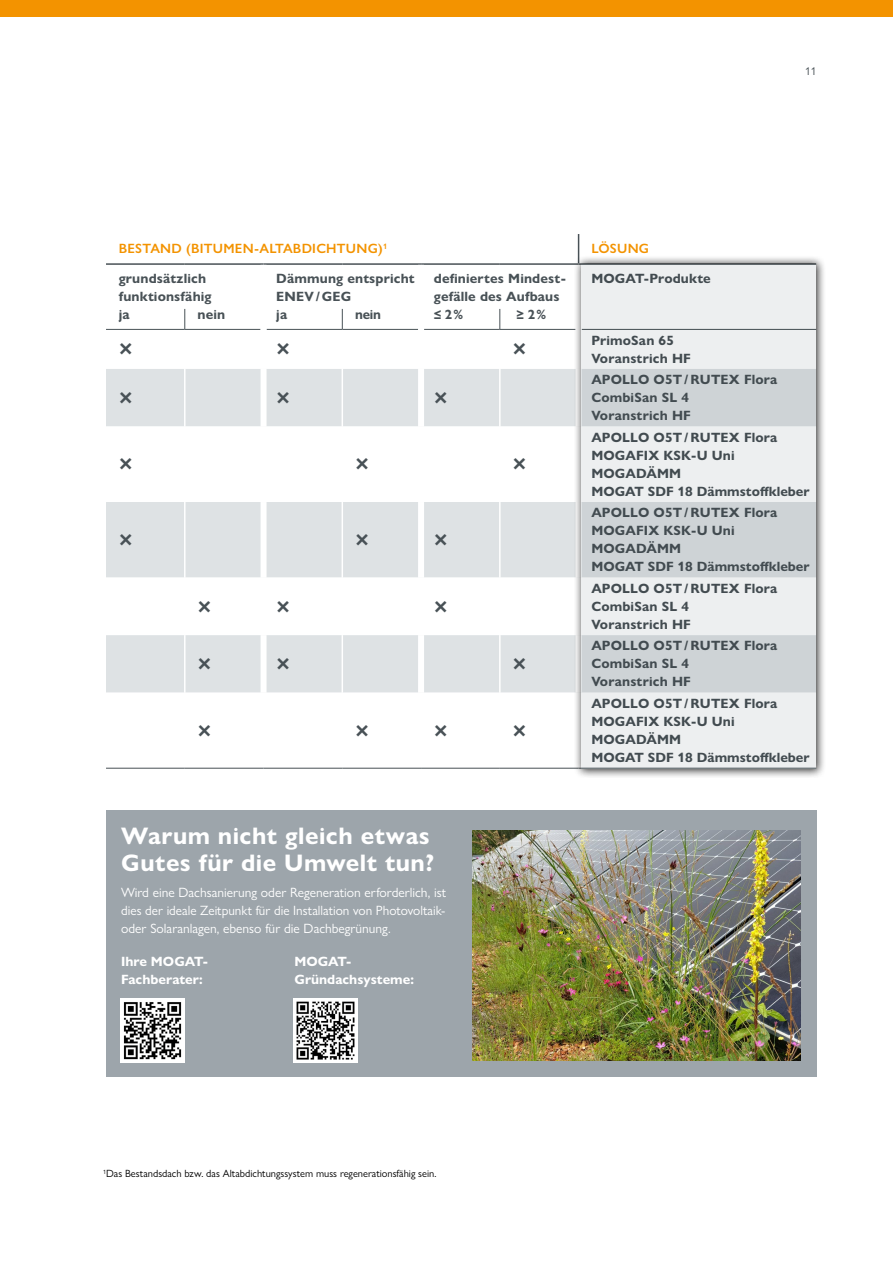
<style>
.page{position:relative;width:893px;height:1263px;background:#fff}
.page>*{position:absolute;margin:0;border:0;box-sizing:border-box;transform-origin:0 0}
.t1{font:700 24px/27px "Gill Sans Nova";letter-spacing:.02em;color:#fff}
.t2{font:600 24px "Gill Sans Nova";color:#485156}
.t3{font:700 13.5px/18px "Gill Sans Nova";letter-spacing:.01em;color:#485156}
.t4{font:13.5px/18px "Gill Sans Nova";color:#fff;text-align:justify}
.t5{font:700 13.5px/18px "Gill Sans Nova";color:#fff}
.t6{font:600 13.5px "Gill Sans Nova";letter-spacing:.02em;color:#f39300}
.t7{font:11.25px "Gill Sans Nova";color:#485156}
.t8{font:10.5px "Gill Sans Nova";color:#000}
</style>
<div class="page">
<div style="left:0;top:0;width:893px;height:17px;background:#f39300"></div>
<svg style="left:106px;top:234px;width:474px;height:95px"></svg>
<div style="left:106px;top:369px;width:468px;height:57px;background:#dee2e4"></div>
<svg style="left:106px;top:502px;width:468px;height:266px"></svg>
<div style="left:261px;top:369px;width:6px;height:57px;background:#fff"></div>
<div style="left:418px;top:369px;width:6px;height:57px;background:#fff"></div>
<div style="left:261px;top:502px;width:6px;height:75px;background:#fff"></div>
<div style="left:418px;top:502px;width:6px;height:75px;background:#fff"></div>
<div style="left:261px;top:577px;width:6px;height:58px;background:#fff"></div>
<div style="left:418px;top:577px;width:6px;height:58px;background:#fff"></div>
<div style="left:261px;top:635px;width:6px;height:58px;background:#fff"></div>
<div style="left:418px;top:635px;width:6px;height:58px;background:#fff"></div>
<div style="left:261px;top:693px;width:6px;height:75px;background:#fff"></div>
<div style="left:418px;top:693px;width:6px;height:75px;background:#fff"></div>
<svg style="left:184px;top:309px;width:1px;height:20px"></svg>
<hr style="left:106px;top:263px;width:79px;height:2px;background:#485156">
<hr style="left:185px;top:263px;width:79px;height:2px;background:#485156">
<hr style="left:264px;top:263px;width:78px;height:2px;background:#485156">
<hr style="left:342px;top:263px;width:79px;height:2px;background:#485156">
<hr style="left:421px;top:263px;width:79px;height:2px;background:#485156">
<hr style="left:500px;top:263px;width:79px;height:2px;background:#485156">
<svg style="left:342px;top:309px;width:1px;height:20px"></svg>
<svg style="left:499px;top:309px;width:1px;height:20px"></svg>
<svg style="left:578px;top:234px;width:1px;height:21px"></svg>
<hr style="left:184px;top:369px;width:2px;height:57px;background:#fff">
<hr style="left:184px;top:502px;width:2px;height:75px;background:#fff">
<hr style="left:184px;top:577px;width:2px;height:58px;background:#fff">
<hr style="left:184px;top:635px;width:2px;height:58px;background:#fff">
<hr style="left:184px;top:693px;width:2px;height:75px;background:#fff">
<hr style="left:342px;top:369px;width:1px;height:57px;background:#fff">
<hr style="left:342px;top:502px;width:1px;height:75px;background:#fff">
<hr style="left:342px;top:577px;width:1px;height:58px;background:#fff">
<hr style="left:342px;top:635px;width:1px;height:58px;background:#fff">
<hr style="left:342px;top:693px;width:1px;height:75px;background:#fff">
<hr style="left:499px;top:369px;width:2px;height:57px;background:#fff">
<hr style="left:499px;top:502px;width:2px;height:75px;background:#fff">
<hr style="left:499px;top:577px;width:2px;height:58px;background:#fff">
<hr style="left:499px;top:635px;width:2px;height:58px;background:#fff">
<hr style="left:499px;top:693px;width:2px;height:75px;background:#fff">
<hr style="left:106px;top:329px;width:79px;height:1px;background:#485156">
<hr style="left:185px;top:329px;width:76px;height:1px;background:#485156">
<hr style="left:267px;top:329px;width:75px;height:1px;background:#485156">
<hr style="left:342px;top:329px;width:76px;height:1px;background:#485156">
<hr style="left:424px;top:329px;width:76px;height:1px;background:#485156">
<hr style="left:500px;top:329px;width:76px;height:1px;background:#485156">
<div style="left:261px;top:265px;width:6px;height:44px;background:#fff"></div>
<div style="left:418px;top:265px;width:6px;height:44px;background:#fff"></div>
<div style="left:261px;top:309px;width:6px;height:20px;background:#fff"></div>
<div style="left:418px;top:309px;width:6px;height:20px;background:#fff"></div>
<hr style="left:106px;top:768px;width:79px;height:1px;background:#485156">
<hr style="left:185px;top:768px;width:79px;height:1px;background:#485156">
<hr style="left:264px;top:768px;width:78px;height:1px;background:#485156">
<hr style="left:342px;top:768px;width:79px;height:1px;background:#485156">
<hr style="left:421px;top:768px;width:79px;height:1px;background:#485156">
<hr style="left:500px;top:768px;width:79px;height:1px;background:#485156">
<div style="left:106px;top:810px;width:710px;height:266px;background:#9da5ab"></div>
<img style="left:472px;top:830px;width:328px;height:230px">
<img style="left:293px;top:998px;width:64px;height:64px">
<img style="left:121px;top:998px;width:64px;height:64px">
<div style="left:574px;top:255px;width:252px;height:523px;background:#000;opacity:.79"></div>
<svg style="left:582px;top:264px;width:234px;height:504px;background:#e0e3e5"></svg>
<p class="t7" style="left:805px;top:64px;width:13px">11</p>
<p class="t6" style="left:119px;top:240px;width:270px">BESTAND (BITUMEN-ALTABDICHTUNG)<sup>1</sup></p>
<p class="t6" style="left:591px;top:240px;width:59px">LÖSUNG</p>
<p class="t3" style="left:119px;top:270px;width:94px">grundsätzlich funktionsfähig</p>
<p class="t3" style="left:276px;top:270px;width:140px">Dämmung entspricht<br>ENEV/GEG</p>
<p class="t3" style="left:434px;top:270px;width:134px">definiertes Mindest&shy;gefälle des Aufbaus</p>
<p class="t3" style="left:591px;top:270px;width:121px">MOGAT-Produkte</p>
<p class="t3" style="left:119px;top:305px;width:12px">ja</p>
<p class="t3" style="left:198px;top:305px;width:29px">nein</p>
<p class="t3" style="left:276px;top:305px;width:12px">ja</p>
<p class="t3" style="left:355px;top:305px;width:27px">nein</p>
<p class="t3" style="left:434px;top:305px;width:31px">≤ 2%</p>
<p class="t3" style="left:517px;top:305px;width:31px">≥ 2%</p>
<h1 class="t2" style="left:119px;top:334px;width:16px">×</h1>
<h1 class="t2" style="left:276px;top:334px;width:16px">×</h1>
<h1 class="t2" style="left:513px;top:334px;width:16px">×</h1>
<p class="t3" style="left:591px;top:331px;width:101px">PrimoSan 65<br>Voranstrich HF</p>
<h1 class="t2" style="left:119px;top:383px;width:16px">×</h1>
<h1 class="t2" style="left:276px;top:383px;width:16px">×</h1>
<h1 class="t2" style="left:434px;top:383px;width:16px">×</h1>
<p class="t3" style="left:591px;top:370px;width:187px">APOLLO O5T/RUTEX Flora<br>CombiSan SL 4<br>Voranstrich HF</p>
<h1 class="t2" style="left:119px;top:449px;width:16px">×</h1>
<h1 class="t2" style="left:355px;top:449px;width:16px">×</h1>
<h1 class="t2" style="left:513px;top:449px;width:16px">×</h1>
<h1 class="t2" style="left:119px;top:525px;width:16px">×</h1>
<h1 class="t2" style="left:355px;top:525px;width:16px">×</h1>
<h1 class="t2" style="left:434px;top:525px;width:16px">×</h1>
<h1 class="t2" style="left:198px;top:592px;width:16px">×</h1>
<h1 class="t2" style="left:276px;top:592px;width:16px">×</h1>
<h1 class="t2" style="left:434px;top:592px;width:16px">×</h1>
<h1 class="t2" style="left:198px;top:649px;width:16px">×</h1>
<h1 class="t2" style="left:276px;top:649px;width:16px">×</h1>
<h1 class="t2" style="left:513px;top:649px;width:16px">×</h1>
<h1 class="t2" style="left:198px;top:716px;width:16px">×</h1>
<h1 class="t2" style="left:355px;top:716px;width:16px">×</h1>
<h1 class="t2" style="left:434px;top:716px;width:16px">×</h1>
<h1 class="t2" style="left:513px;top:716px;width:16px">×</h1>
<h1 class="t1" style="left:121px;top:823px;width:315px">Warum nicht gleich etwas<br>Gutes für die Umwelt tun?</h1>
<p class="t4" style="left:121px;top:883px;width:327px">Wird eine Dachsanierung oder Regeneration erforderlich, ist dies der ideale Zeitpunkt für die Installation von Photovoltaik&shy;oder Solaranlagen, ebenso für die Dachbegrünung.</p>
<p class="t5" style="left:121px;top:952px;width:89px">Ihre MOGAT-<br>Fachberater:</p>
<p class="t5" style="left:294px;top:952px;width:121px">MOGAT-<br>Gründachsysteme:</p>
<p class="t3" style="left:591px;top:428px;width:220px">APOLLO O5T/RUTEX Flora<br>MOGAFIX KSK-U Uni<br>MOGADÄMM<br>MOGAT SDF 18 Dämmstoffkleber</p>
<p class="t3" style="left:591px;top:503px;width:220px">APOLLO O5T/RUTEX Flora<br>MOGAFIX KSK-U Uni<br>MOGADÄMM<br>MOGAT SDF 18 Dämmstoffkleber</p>
<p class="t3" style="left:591px;top:579px;width:187px">APOLLO O5T/RUTEX Flora<br>CombiSan SL 4<br>Voranstrich HF</p>
<p class="t3" style="left:591px;top:637px;width:187px">APOLLO O5T/RUTEX Flora<br>CombiSan SL 4<br>Voranstrich HF</p>
<p class="t3" style="left:591px;top:694px;width:220px">APOLLO O5T/RUTEX Flora<br>MOGAFIX KSK-U Uni<br>MOGADÄMM<br>MOGAT SDF 18 Dämmstoffkleber</p>
<p class="t8" style="left:103px;top:1167px;width:335px"><sup>1</sup>Das Bestandsdach bzw. das Altabdichtungssystem muss regenerationsfähig sein.</p>
</div>
